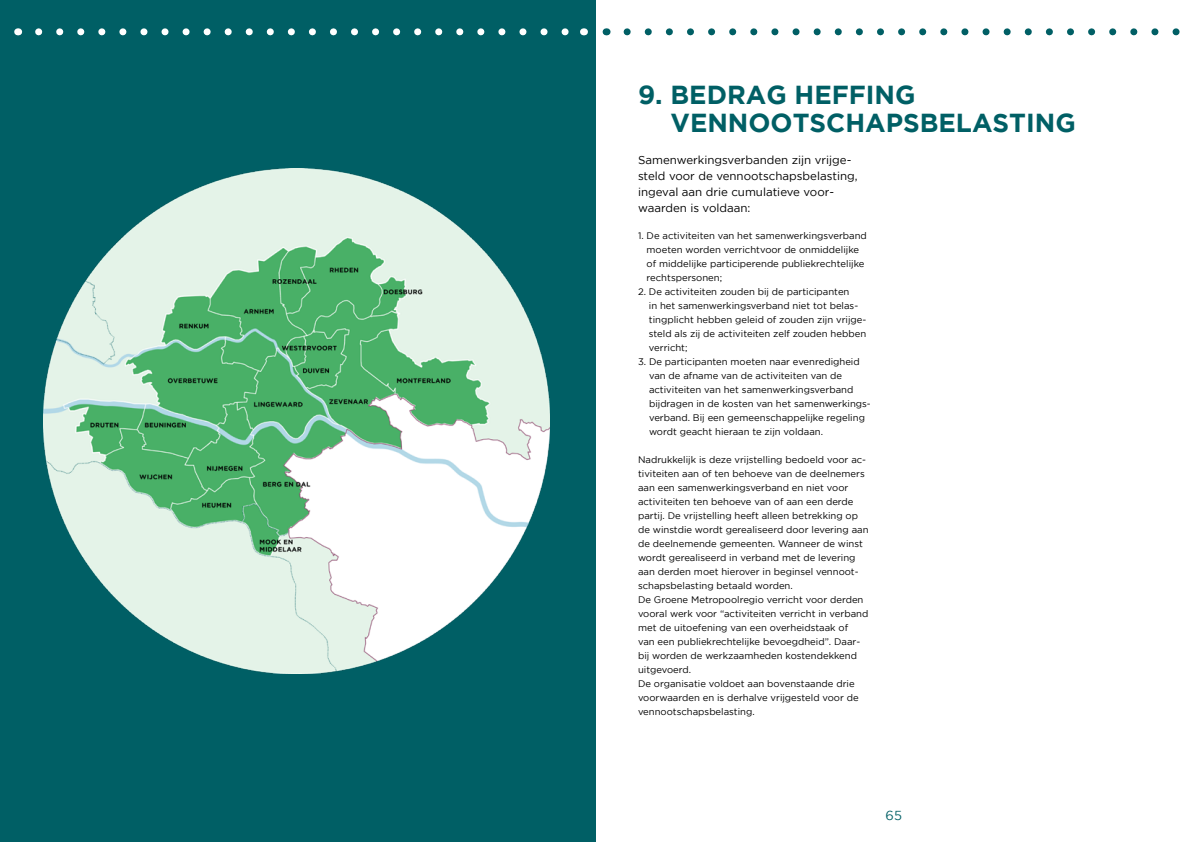
<style>
.page{position:relative;width:1191px;height:842px;background:#fff}
.page>*{position:absolute;margin:0;border:0;box-sizing:border-box;transform-origin:0 0}
.t1{font:700 26px/28px "Gotham";color:#005f65}
.t2{font:13px "Gotham";color:#005f65}
.t3{font:11.5px/16px "Gotham";color:#000}
.t4{font:9.5px/14px "Gotham";color:#000}
</style>
<div class="page">
<div style="left:0;top:0;width:595px;height:842px;background:#005f65"></div>
<svg style="left:627px;top:28px;width:553px;height:7px"></svg>
<img style="left:44px;top:168px;width:505px;height:505px">
<svg style="left:39px;top:28px;width:530px;height:7px"></svg>
<h1 class="t1" style="left:670px;top:80px;width:407px;text-indent:-32px">9. BEDRAG HEFFING<br>VENNOOTSCHAPSBELASTING</h1>
<p class="t3" style="left:638px;top:152px;width:221px">Samenwerkingsverbanden zijn vrijge&shy;steld voor de vennootschapsbelasting, ingeval aan drie cumulatieve voor&shy;waarden is voldaan:</p>
<p class="t4" style="left:646px;top:229px;width:222px;text-indent:-9px">1. De activiteiten van het samenwerkingsverband moeten worden verrichtvoor de onmiddelijke of middelijke participerende publiekrechtelijke rechtspersonen;</p>
<p class="t4" style="left:649px;top:285px;width:219px;text-indent:-11px">2. De activiteiten zouden bij de participanten<br>in het samenwerkingsverband niet tot belas&shy;tingplicht hebben geleid of zouden zijn vrijge&shy;steld als zij de activiteiten zelf zouden hebben verricht;</p>
<p class="t4" style="left:649px;top:355px;width:223px;text-indent:-11px">3. De participanten moeten naar evenredigheid van de afname van de activiteiten van de activiteiten van het samenwerkingsverband bijdragen in de kosten van het samenwerkings&shy;verband. Bij een gemeenschappelijke regeling wordt geacht hieraan te zijn voldaan.</p>
<p class="t4" style="left:638px;top:453px;width:232px">Nadrukkelijk is deze vrijstelling bedoeld voor ac&shy;tiviteiten aan of ten behoeve van de deelnemers aan een samenwerkingsverband en niet voor activiteiten ten behoeve van of aan een derde partij. De vrijstelling heeft alleen betrekking op de winstdie wordt gerealiseerd door levering aan de deelnemende gemeenten. Wanneer de winst wordt gerealiseerd in verband met de levering aan derden moet hierover in beginsel vennoot&shy;schapsbelasting betaald worden.<br>De Groene Metropoolregio verricht voor derden vooral werk voor “activiteiten verricht in verband met de uitoefening van een overheidstaak of<br>van een publiekrechtelijke bevoegdheid”. Daar&shy;bij worden de werkzaamheden kostendekkend uitgevoerd.<br>De organisatie voldoet aan bovenstaande drie voorwaarden en is derhalve vrijgesteld voor de vennootschapsbelasting.</p>
<h2 class="t2" style="left:885px;top:808px;width:18px">65</h2>
</div>
